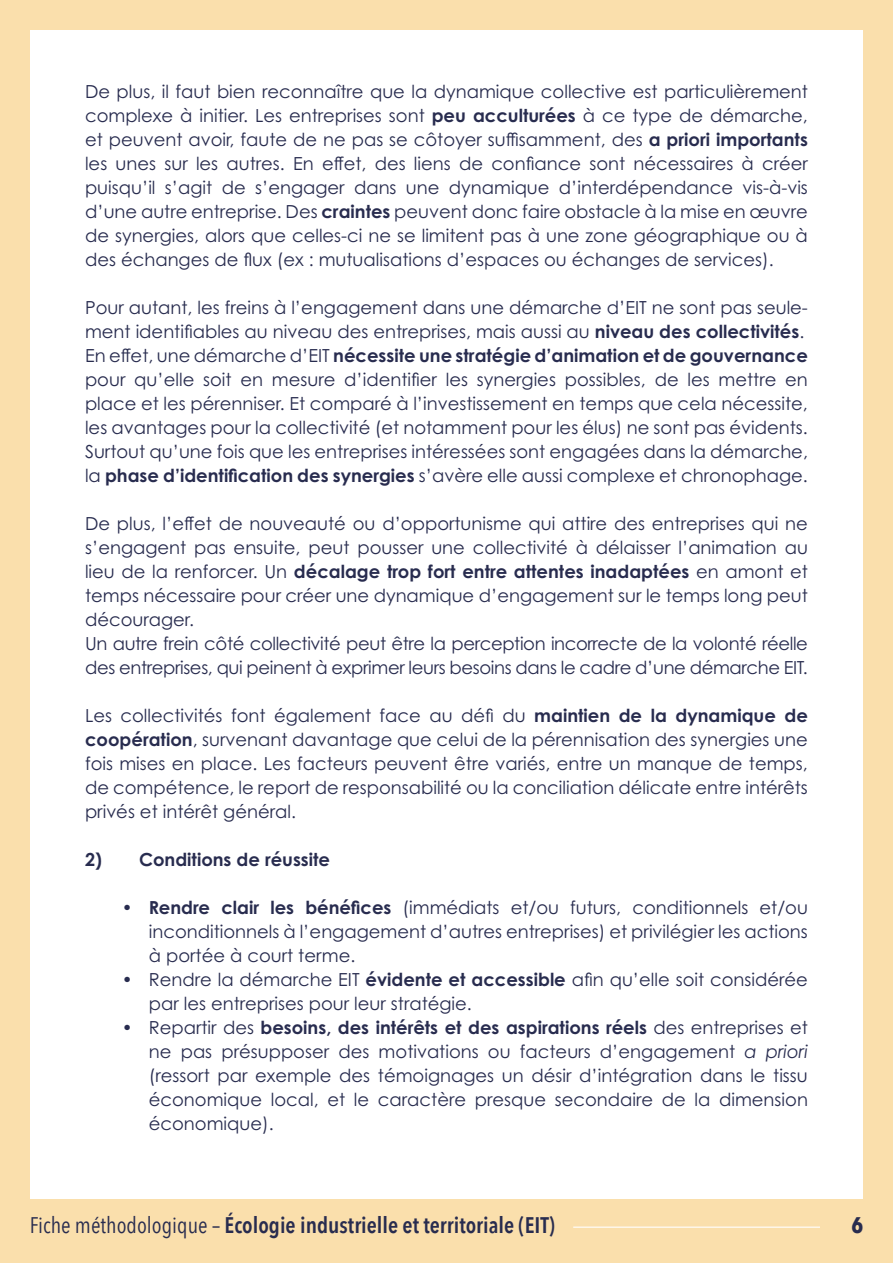
<style>
.page{position:relative;width:893px;height:1263px;background:#fff}
.page>*{position:absolute;margin:0;border:0;box-sizing:border-box;transform-origin:0 0}
.t1{font:600 22.5px "Avenir Next Condensed";color:#282c4f}
.t2{font:700 22.5px "Avenir Next Condensed";color:#282c4f}
.Titre_2{font:18px/24px "Century Gothic Pro";color:#282c4f;text-align:justify}
.Titre_2-2{font:18px/24px "Century Gothic Pro";letter-spacing:-.02em;color:#282c4f}
.Titre_2-3{font:700 18px "Century Gothic Pro";color:#282c4f}
.s1{font-weight:700}
.s2{font-style:italic}
.s3{font-weight:400}
</style>
<div class="page">
<div style="left:0;top:0;width:30px;height:1263px;background:#fadfac"></div>
<div style="left:863px;top:0;width:30px;height:1263px;background:#fadfac"></div>
<div style="left:0;top:0;width:893px;height:30px;background:#fadfac"></div>
<div style="left:0;top:1199px;width:893px;height:64px;background:#fadfac"></div>
<hr style="left:573px;top:1226px;width:247px;height:2px;background:#fff">
<p class="Titre_2" style="left:85px;top:80px;width:724px">De plus, il faut bien reconnaître que la dynamique collective est particulièrement complexe à initier. Les entreprises sont <span class="s1">peu acculturées</span> à ce type de démarche, et peuvent avoir, faute de ne pas se côtoyer suffisamment, des <span class="s1">a priori importants </span>les unes sur les autres. En effet, des liens de confiance sont nécessaires à créer puisqu’il s’agit de s’engager dans une dynamique d’interdépendance vis-à-vis d’une autre entreprise. Des <span class="s1">craintes</span> peuvent donc faire obstacle à la mise en œuvre de synergies, alors que celles-ci ne se limitent pas à une zone géographique ou à des échanges de flux (ex : mutualisations d’espaces ou échanges de services).</p>
<p class="Titre_2" style="left:85px;top:296px;width:724px">Pour autant, les freins à l’engagement dans une démarche d’EIT ne sont pas seule&shy;ment identifiables au niveau des entreprises, mais aussi au <span class="s1">niveau des collectivités</span>.</p>
<p class="Titre_2" style="left:85px;top:344px;width:724px">En effet, une démarche d’EIT <span class="s1">nécessite une stratégie d’animation et de gouvernance </span>pour qu’elle soit en mesure d’identifier les synergies possibles, de les mettre en place et les pérenniser. Et comparé à l’investissement en temps que cela nécessite, les avantages pour la collectivité (et notamment pour les élus) ne sont pas évidents.</p>
<p class="Titre_2" style="left:85px;top:440px;width:724px">Surtout qu’une fois que les entreprises intéressées sont engagées dans la démarche, la <span class="s1">phase d’identification des synergies</span> s’avère elle aussi complexe et chronophage.</p>
<p class="Titre_2" style="left:85px;top:512px;width:724px">De plus, l’effet de nouveauté ou d’opportunisme qui attire des entreprises qui ne s’engagent pas ensuite, peut pousser une collectivité à délaisser l’animation au lieu de la renforcer. Un <span class="s1">décalage trop fort entre attentes inadaptées</span> en amont et temps nécessaire pour créer une dynamique d’engagement sur le temps long peut décourager.</p>
<p class="Titre_2-2" style="left:85px;top:632px;width:724px">Un autre frein côté collectivité peut être la perception incorrecte de la volonté réelle des entreprises, qui peinent à exprimer leurs besoins dans le cadre d’une démarche EIT.</p>
<p class="Titre_2" style="left:85px;top:704px;width:724px">Les collectivités font également face au défi du <span class="s1">maintien de la dynamique de coopération</span>, survenant davantage que celui de la pérennisation des synergies une fois mises en place. Les facteurs peuvent être variés, entre un manque de temps, de compétence, le report de responsabilité ou la conciliation délicate entre intérêts privés et intérêt général.</p>
<p class="Titre_2-3" style="left:85px;top:849px;width:247px">2) Conditions de réussite</p>
<p class="Titre_2" style="left:149px;top:896px;width:661px;text-indent:-27px"><span class="s1">• Rendre clair les bénéfices</span> (immédiats et/ou futurs, conditionnels et/ou inconditionnels à l’engagement d’autres entreprises) et privilégier les actions à portée à court terme.</p>
<p class="Titre_2" style="left:149px;top:968px;width:661px;text-indent:-27px">• Rendre la démarche EIT <span class="s1">évidente et accessible</span> afin qu’elle soit considérée par les entreprises pour leur stratégie.</p>
<p class="Titre_2" style="left:149px;top:1016px;width:661px;text-indent:-27px">• Repartir des <span class="s1">besoins, des intérêts et des aspirations réels</span> des entreprises et ne pas présupposer des motivations ou facteurs d’engagement <span class="s2">a priori </span>(ressort par exemple des témoignages un désir d’intégration dans le tissu économique local, et le caractère presque secondaire de la dimension économique).</p>
<p class="t1" style="left:30px;top:1206px;width:527px"><span class="s3">Fiche méthodologique –</span> Écologie industrielle et territoriale (EIT)</p>
<p class="t2" style="left:851px;top:1211px;width:13px">6</p>
</div>
